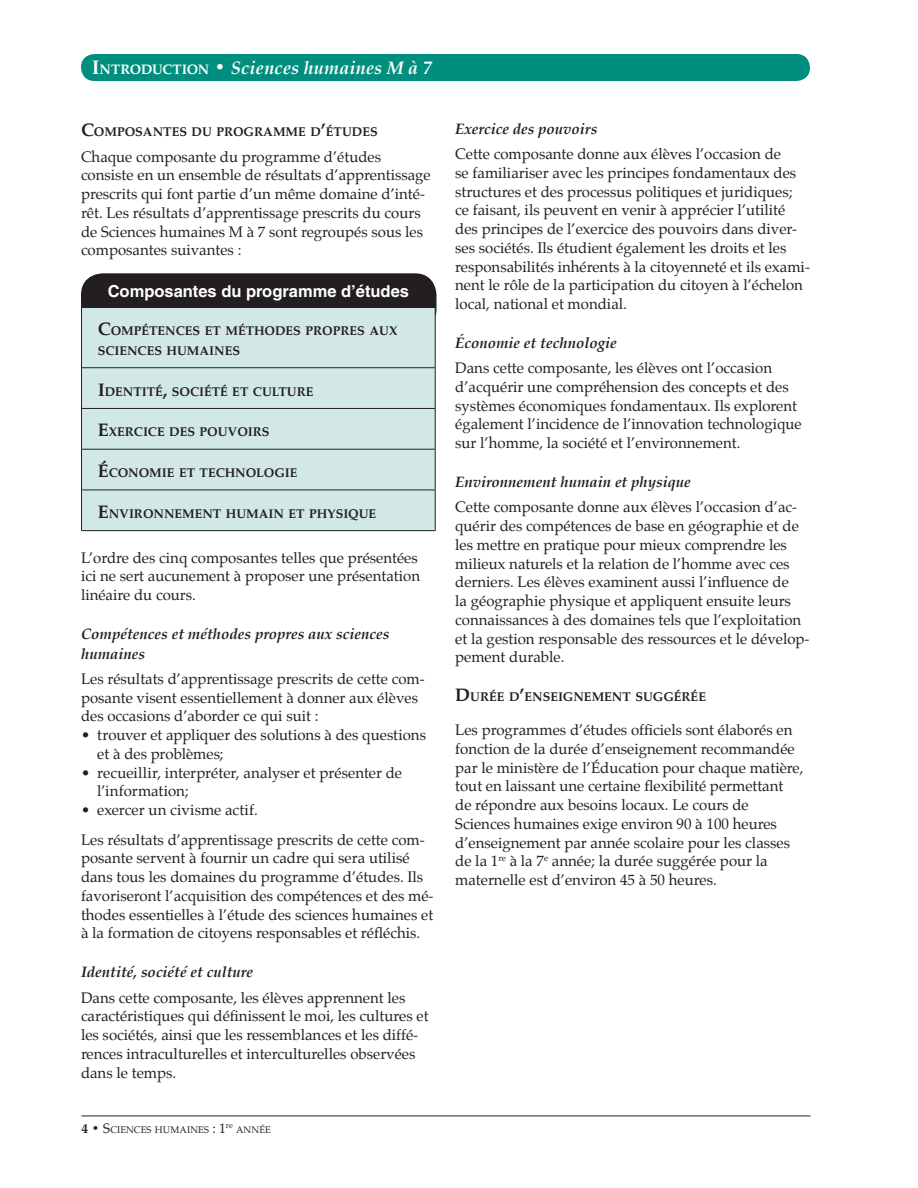
<style>
.page{position:relative;width:918px;height:1188px;background:#fff}
.page>*{position:absolute;margin:0;border:0;box-sizing:border-box;transform-origin:0 0}
.Page_header{font:italic 700 18px "Palatino";letter-spacing:.015em;color:#fff}
.table_title{font:700 16.5px "Helvetica";color:#fff}
.Body_text{font:15px/18.8px "Palatino";color:#231f20}
.C_Head{font:15px/18.8px "Palatino";color:#231f20}
.C_Head-2{font:italic 700 15px/19.5px "Palatino";color:#231f20}
.Body_text_no_space{font:15px/18.8px "Palatino";color:#231f20}
.Body_bullet{font:15px/18.8px "Palatino";color:#231f20}
.Body_bullet-last{font:15px "Palatino";color:#231f20}
.B_Head{font:700 12.6px/19.5px "Palatino";color:#231f20}
.t1{font:9.45px "Palatino";letter-spacing:.01em;color:#231f20}
.s1{font-style:normal;font-size:19.5px}
.s2{font-style:normal;font-size:13.65px}
.s3{font-size:18px}
.s4{font-weight:700;font-size:13.5px}
.s5{font-size:13.5px}
</style>
<div class="page">
<div style="left:81px;top:54px;width:729px;height:27px;background:#008f7e;border-radius:14px"></div>
<hr style="left:82px;top:1116px;width:729px;height:1px;background:#231f20">
<div style="left:81px;top:273px;width:356px;height:58px;background:#231f20;border-radius:22px"></div>
<div style="left:82px;top:308px;width:353px;height:222px;background:#d1e8e5"></div>
<hr style="left:81px;top:308px;width:1px;height:59px;background:#231f20">
<hr style="left:81px;top:368px;width:1px;height:40px;background:#231f20">
<hr style="left:81px;top:409px;width:1px;height:40px;background:#231f20">
<hr style="left:81px;top:450px;width:1px;height:40px;background:#231f20">
<hr style="left:81px;top:490px;width:1px;height:40px;background:#231f20">
<hr style="left:435px;top:308px;width:1px;height:59px;background:#231f20">
<hr style="left:435px;top:368px;width:1px;height:40px;background:#231f20">
<hr style="left:435px;top:409px;width:1px;height:40px;background:#231f20">
<hr style="left:435px;top:450px;width:1px;height:40px;background:#231f20">
<hr style="left:435px;top:490px;width:1px;height:40px;background:#231f20">
<hr style="left:81px;top:367px;width:355px;height:1px;background:#231f20">
<hr style="left:81px;top:408px;width:355px;height:1px;background:#231f20">
<hr style="left:81px;top:449px;width:355px;height:1px;background:#231f20">
<hr style="left:81px;top:490px;width:355px;height:1px;background:#231f20">
<hr style="left:81px;top:530px;width:355px;height:1px;background:#231f20">
<p class="Page_header" style="left:92px;top:57px;width:342px"><span class="s1">I</span><span class="s2">NTRODUCTION</span> <span class="s1">•</span> Sciences humaines M à 7</p>
<p class="B_Head" style="left:81px;top:123px;width:298px"><span class="s3">C</span>OMPOSANTES DU PROGRAMME D<span class="s3">’</span>ÉTUDES</p>
<p class="Body_text" style="left:81px;top:148px;width:351px">Chaque composante du programme d’études consiste en un ensemble de résultats d’apprentissage prescrits qui font partie d’un même domaine d’inté&shy;rêt. Les résultats d’apprentissage prescrits du cours de Sciences humaines M à 7 sont regroupés sous les composantes suivantes :</p>
<p class="table_title" style="left:108px;top:281px;width:303px">Composantes du programme d’études</p>
<p class="B_Head" style="left:98px;top:322px;width:301px"><span class="s3">C</span>OMPÉTENCES ET MÉTHODES PROPRES AUX<br>SCIENCES HUMAINES</p>
<p class="B_Head" style="left:98px;top:383px;width:217px"><span class="s3">I</span>DENTITÉ<span class="s3">,</span> SOCIÉTÉ ET CULTURE</p>
<p class="B_Head" style="left:98px;top:423px;width:173px"><span class="s3">E</span>XERCICE DES POUVOIRS</p>
<p class="B_Head" style="left:98px;top:464px;width:201px"><span class="s3">É</span>CONOMIE ET TECHNOLOGIE</p>
<p class="B_Head" style="left:98px;top:505px;width:280px"><span class="s3">E</span>NVIRONNEMENT HUMAIN ET PHYSIQUE</p>
<p class="Body_text" style="left:81px;top:550px;width:341px">L’ordre des cinq composantes telles que présentées ici ne sert aucunement à proposer une présentation linéaire du cours.</p>
<p class="C_Head-2" style="left:81px;top:626px;width:310px">Compétences et méthodes propres aux sciences humaines</p>
<p class="Body_text_no_space" style="left:81px;top:671px;width:345px">Les résultats d’apprentissage prescrits de cette com&shy;posante visent essentiellement à donner aux élèves des occasions d’aborder ce qui suit :</p>
<p class="Body_bullet" style="left:97px;top:727px;width:331px;text-indent:-16px">• trouver et appliquer des solutions à des questions et à des problèmes;</p>
<p class="Body_bullet" style="left:97px;top:764px;width:306px;text-indent:-16px">• recueillir, interpréter, analyser et présenter de l’information;</p>
<p class="Body_bullet-last" style="left:81px;top:800px;width:178px">• exercer un civisme actif.</p>
<p class="Body_text" style="left:81px;top:831px;width:354px">Les résultats d’apprentissage prescrits de cette com&shy;posante servent à fournir un cadre qui sera utilisé dans tous les domaines du programme d’études. Ils favoriseront l’acquisition des compétences et des mé&shy;thodes essentielles à l’étude des sciences humaines et à la formation de citoyens responsables et réfléchis.</p>
<p class="C_Head-2" style="left:81px;top:964px;width:174px">Identité, société et culture</p>
<p class="Body_text" style="left:81px;top:989px;width:349px">Dans cette composante, les élèves apprennent les caractéristiques qui définissent le moi, les cultures et les sociétés, ainsi que les ressemblances et les diffé&shy;rences intraculturelles et interculturelles observées dans le temps.</p>
<p class="t1" style="left:82px;top:1123px;width:191px"><span class="s4">4 •</span> <span class="s5">S</span>CIENCES HUMAINES <span class="s5">: 1</span><sup>re</sup> ANNÉE</p>
<p class="C_Head-2" style="left:455px;top:121px;width:144px">Exercice des pouvoirs</p>
<p class="Body_text" style="left:455px;top:146px;width:356px">Cette composante donne aux élèves l’occasion de<br>se familiariser avec les principes fondamentaux des structures et des processus politiques et juridiques; ce faisant, ils peuvent en venir à apprécier l’utilité des principes de l’exercice des pouvoirs dans diver&shy;ses sociétés. Ils étudient également les droits et les responsabilités inhérents à la citoyenneté et ils exami&shy;nent le rôle de la participation du citoyen à l’échelon local, national et mondial.</p>
<p class="C_Head-2" style="left:455px;top:335px;width:163px">Économie et technologie</p>
<p class="Body_text" style="left:455px;top:360px;width:348px">Dans cette composante, les élèves ont l’occasion d’acquérir une compréhension des concepts et des systèmes économiques fondamentaux. Ils explorent également l’incidence de l’innovation technologique sur l’homme, la société et l’environnement.</p>
<p class="C_Head-2" style="left:455px;top:474px;width:237px">Environnement humain et physique</p>
<p class="Body_text" style="left:455px;top:499px;width:356px">Cette composante donne aux élèves l’occasion d’ac&shy;quérir des compétences de base en géographie et de les mettre en pratique pour mieux comprendre les milieux naturels et la relation de l’homme avec ces derniers. Les élèves examinent aussi l’influence de<br>la géographie physique et appliquent ensuite leurs connaissances à des domaines tels que l’exploitation et la gestion responsable des ressources et le dévelop&shy;pement durable.</p>
<p class="B_Head" style="left:455px;top:688px;width:252px"><span class="s3">D</span>URÉE D<span class="s3">’</span>ENSEIGNEMENT SUGGÉRÉE</p>
<p class="C_Head" style="left:455px;top:722px;width:350px">Les programmes d’études officiels sont élaborés en fonction de la durée d’enseignement recommandée par le ministère de l’Éducation pour chaque matière, tout en laissant une certaine flexibilité permettant de répondre aux besoins locaux. Le cours de Sciences humaines exige environ 90 à 100 heures d’enseignement par année scolaire pour les classes de la 1<sup>re</sup> à la 7<sup>e</sup> année; la durée suggérée pour la maternelle est d’environ 45 à 50 heures.</p>
</div>
